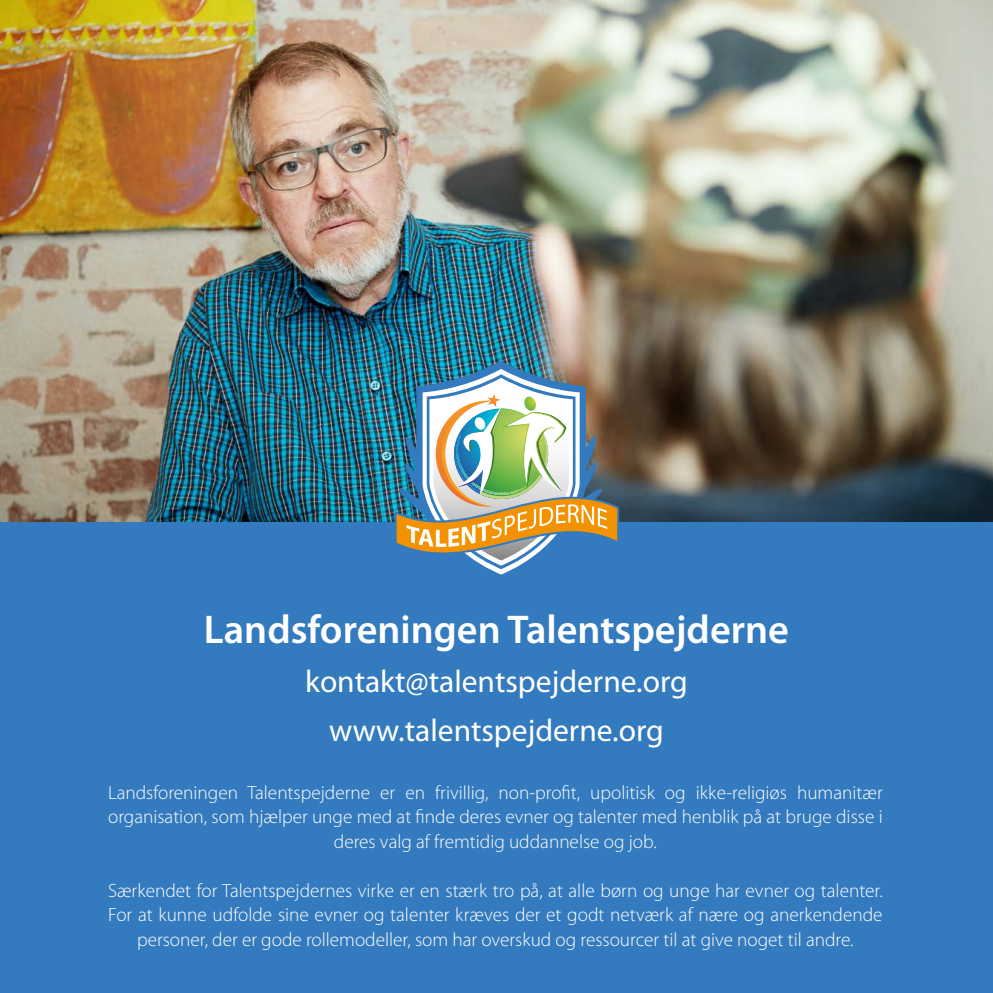
<style>
.page{position:relative;width:993px;height:993px;background:#fff}
.page>*{position:absolute;margin:0;border:0;box-sizing:border-box;transform-origin:0 0}
.t1{font:600 40.25px "Myriad Pro";color:#fff}
.t2{font:31.5px/49px "Myriad Pro";color:#fff;text-align:center}
.t3{font:300 19.25px/24.5px "Myriad Pro";color:#fff;text-align:center}
</style>
<div class="page">
<img style="left:0;top:0;width:992px;height:522px">
<div style="left:0;top:522px;width:992px;height:470px;background:#337abe"></div>
<img style="left:394px;top:360px;width:225px;height:215px">
<h1 class="t1" style="left:204px;top:606px;width:586px">Landsforeningen Talentspejderne</h1>
<h2 class="t2" style="left:305px;top:657px;width:384px">kontakt@talentspejderne.org www.talentspejderne.org</h2>
<p class="t3" style="left:108px;top:780px;width:775px">Landsforeningen Talentspejderne er en frivillig, non-profit, upolitisk og ikke-religiøs humanitær organisation, som hjælper unge med at finde deres evner og talenter med henblik på at bruge disse i deres valg af fremtidig uddannelse og job.</p>
<p class="t3" style="left:108px;top:878px;width:775px">Særkendet for Talentspejdernes virke er en stærk tro på, at alle børn og unge har evner og talenter.<br>For at kunne udfolde sine evner og talenter kræves der et godt netværk af nære og anerkendende personer, der er gode rollemodeller, som har overskud og ressourcer til at give noget til andre.</p>
</div>
